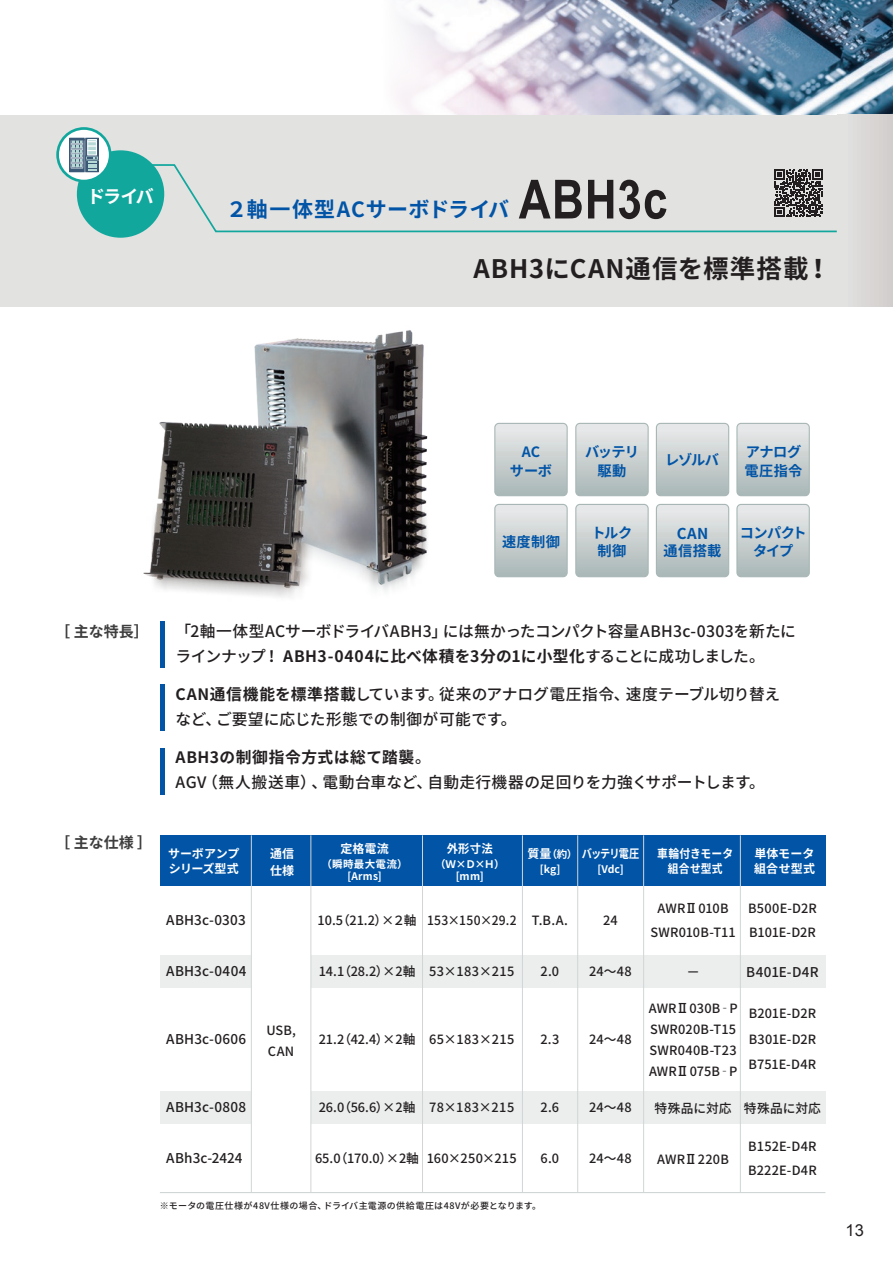
<style>
.page{position:relative;width:893px;height:1263px;background:#fff}
.page>*{position:absolute;margin:0;border:0;box-sizing:border-box;transform-origin:0 0}
.t1{font:700 54px "Arial Narrow";letter-spacing:.015em;color:#231f20}
.t2{font:700 25.5px "Toshiba Sans JP";letter-spacing:.04em;color:#231f20}
.t3{font:700 21px "Toshiba Sans JP";letter-spacing:.025em;color:#0154a6}
.t4{font:700 18px "Toshiba Sans JP";color:#fff}
.t5{font:16.5px "Arial";color:#231f20}
.t6{font:500 15.75px/25.5px "Toshiba Sans JP";letter-spacing:.01em;color:#231f20}
.t7{font:700 15px "Toshiba Sans JP";color:#3e3e3f}
.t8{font:700 15px "Toshiba Sans JP";color:#0154a6}
.t9{font:700 14.25px/18.5px "Toshiba Sans JP";letter-spacing:-.03em;color:#0154a6;text-align:center}
.t10{font:700 14.25px/18.5px "Toshiba Sans JP";letter-spacing:-.07em;color:#0154a6;text-align:center}
.t11{font:700 14.25px/18.5px "Toshiba Sans JP";letter-spacing:.005em;color:#0154a6}
.t12{font:500 13.5px "Toshiba Sans JP";letter-spacing:.015em;color:#231f20}
.t13{font:500 12.75px/21px "Toshiba Sans JP";letter-spacing:.01em;color:#231f20}
.t14{font:500 12.75px "Toshiba Sans JP";letter-spacing:.01em;color:#231f20;scale:.95 1}
.t15{font:700 12px/15px "Toshiba Sans JP";letter-spacing:.005em;color:#fff}
.t16{font:700 12px/15px "Toshiba Sans JP";letter-spacing:-.02em;color:#fff}
.t17{font:700 12px/15px "Toshiba Sans JP";letter-spacing:.005em;color:#fff;text-align:center;scale:.9 1}
.t18{font:700 12px "Toshiba Sans JP";letter-spacing:.005em;color:#fff;scale:.85 1}
.t19{font:700 12px "Toshiba Sans JP";letter-spacing:.005em;color:#fff;scale:.95 1}
.t20{font:700 10.5px/12px "Toshiba Sans JP";letter-spacing:.025em;color:#fff;text-align:center}
.t21{font:500 9px "Toshiba Sans JP";letter-spacing:.05em;color:#231f20}
.s1{font-weight:700}
.s2{font-family:"Shin Go Pro"}
.s3{font-size:12px}
</style>
<div class="page">
<div style="left:160px;top:1090px;width:665px;height:34px;background:#ebeeed"></div>
<img style="left:398px;top:0;width:495px;height:115px">
<div style="left:0;top:115px;width:893px;height:191px;background:#e2e2e1"></div>
<div style="left:838px;top:115px;width:55px;height:191px;background:#dad7d6"></div>
<svg style="left:76px;top:164px;width:761px;height:69px"></svg>
<div style="left:77px;top:150px;width:87px;height:88px;background:#12a79d;border-radius:50%"></div>
<svg style="left:56px;top:127px;width:56px;height:55px"></svg>
<div style="left:160px;top:954px;width:665px;height:34px;background:#ebeeed"></div>
<div style="left:251px;top:835px;width:60px;height:357px;background:#fff"></div>
<div style="left:160px;top:835px;width:665px;height:51px;background:#0154a6"></div>
<hr style="left:251px;top:835px;width:1px;height:357px;background:#d0d6d5">
<hr style="left:310px;top:835px;width:1px;height:357px;background:#d0d6d5">
<hr style="left:522px;top:835px;width:1px;height:357px;background:#d0d6d5">
<hr style="left:577px;top:835px;width:1px;height:357px;background:#d0d6d5">
<hr style="left:643px;top:835px;width:1px;height:357px;background:#d0d6d5">
<hr style="left:740px;top:835px;width:1px;height:357px;background:#d0d6d5">
<hr style="left:422px;top:835px;width:1px;height:357px;background:#d0d6d5">
<hr style="left:160px;top:1192px;width:665px;height:1px;background:#d0d6d5">
<svg style="left:496px;top:425px;width:70px;height:69px;background:#cad0d0"></svg>
<div style="left:494px;top:423px;width:74px;height:73px;border:1px solid #a8b7b6;border-radius:4px"></div>
<svg style="left:577px;top:425px;width:70px;height:69px;background:#cad0d0"></svg>
<div style="left:575px;top:423px;width:74px;height:73px;border:1px solid #a8b7b6;border-radius:4px"></div>
<svg style="left:656px;top:423px;width:73px;height:73px;background:#cad0d1"></svg>
<div style="left:656px;top:423px;width:73px;height:73px;border:1px solid #a8b7b6;border-radius:4px"></div>
<svg style="left:577px;top:506px;width:70px;height:69px;background:#cad0d0"></svg>
<div style="left:575px;top:504px;width:74px;height:73px;border:1px solid #a8b7b6;border-radius:4px"></div>
<svg style="left:656px;top:504px;width:73px;height:73px;background:#cad0d1"></svg>
<div style="left:656px;top:504px;width:73px;height:73px;border:1px solid #a8b7b6;border-radius:4px"></div>
<svg style="left:496px;top:506px;width:70px;height:69px;background:#cad0d0"></svg>
<div style="left:494px;top:504px;width:74px;height:73px;border:1px solid #a8b7b6;border-radius:4px"></div>
<svg style="left:738px;top:425px;width:70px;height:69px;background:#cad0d0"></svg>
<div style="left:736px;top:423px;width:74px;height:73px;border:1px solid #a8b7b6;border-radius:4px"></div>
<svg style="left:738px;top:506px;width:70px;height:69px;background:#cad0d0"></svg>
<div style="left:736px;top:504px;width:74px;height:73px;border:1px solid #a8b7b6;border-radius:4px"></div>
<hr style="left:160px;top:621px;width:4px;height:46px;background:#0154a6">
<hr style="left:160px;top:684px;width:4px;height:47px;background:#0154a6">
<hr style="left:160px;top:748px;width:4px;height:46px;background:#0154a6">
<img style="left:143px;top:330px;width:285px;height:267px">
<div style="left:769px;top:163px;width:59px;height:60px;background:#e2e2e1"></div>
<svg style="left:775px;top:169px;width:47px;height:48px"></svg>
<h3 class="t4" style="left:87px;top:186px;width:68px">ドライバ</h3>
<h1 class="t1" style="left:519px;top:159px;width:150px">ABH3c</h1>
<h2 class="t2" style="left:473px;top:254px;width:359px">ABH3にCAN通信を標準搭載！</h2>
<h3 class="t3" style="left:226px;top:197px;width:285px">２軸一体型ACサーボドライバ</h3>
<p class="t9" style="left:510px;top:443px;width:44px">AC<br>サーボ</p>
<p class="t9" style="left:585px;top:443px;width:55px">バッテリ駆動</p>
<p class="t9" style="left:665px;top:451px;width:56px">レゾルバ</p>
<p class="t9" style="left:502px;top:532px;width:59px">速度制御</p>
<p class="t9" style="left:592px;top:524px;width:42px">トルク制御</p>
<p class="t8" style="left:677px;top:525px;width:33px">CAN</p>
<p class="t9" style="left:664px;top:542px;width:59px">通信搭載</p>
<p class="t11" style="left:745px;top:443px;width:59px">アナログ電圧指令</p>
<p class="t10" style="left:740px;top:524px;width:68px">コンパクトタイプ</p>
<p class="t7" style="left:55px;top:623px;width:95px">［ 主な特長］</p>
<p class="t7" style="left:55px;top:834px;width:98px">［ 主な仕様 ］</p>
<p class="t6" style="left:176px;top:619px;width:622px">「2軸一体型ACサーボドライバABH3」には無かったコンパクト容量ABH3c-0303を新たにラインナップ！ <span class="s1">ABH3-0404に比べ体積を3分の1に小型化</span>することに成功しました。</p>
<p class="t6" style="left:176px;top:682px;width:606px"><span class="s1">CAN通信機能を標準搭載</span>しています。従来のアナログ電圧指令、速度テーブル切り替えなど、ご要望に応じた形態での制御が可能です。</p>
<p class="t6" style="left:176px;top:745px;width:591px"><span class="s1">ABH3の制御指令方式は総て踏襲</span>。<br>AGV（無人搬送車）、電動台車など、自動走行機器の足回りを力強くサポートします。</p>
<p class="t16" style="left:168px;top:847px;width:73px">サーボアンプシリーズ型式</p>
<p class="t12" style="left:166px;top:912px;width:81px">ABH3c-0303</p>
<p class="t12" style="left:166px;top:963px;width:82px">ABH3c-0404</p>
<p class="t15" style="left:270px;top:846px;width:25px;line-height:16.5px">通信仕様</p>
<p class="t15" style="left:340px;top:841px;width:50px">定格電流</p>
<p class="t20" style="left:322px;top:858px;width:88px">（瞬時最大電流）[Arms]</p>
<p class="t13" style="left:317px;top:910px;width:101px">10.5（21.2）×２軸</p>
<p class="t13" style="left:319px;top:961px;width:98px">14.1（28.2）×2軸</p>
<p class="t19" style="left:447px;top:842px;width:50px">外形寸法</p>
<p class="t20" style="left:435px;top:858px;width:71px">（Ｗ×Ｄ×Ｈ）[mm]</p>
<p class="t17" style="left:657px;top:847px;width:86px">車輪付きモータ組合せ型式</p>
<p class="t13" style="left:650px;top:897px;width:87px;line-height:24px;text-align:center">AWR<span class="s2">Ⅱ</span>010B<br>SWR010B-T11</p>
<p class="t13" style="left:748px;top:897px;width:70px;line-height:24px">B500E-D2R<br>B101E-D2R</p>
<p class="t15" style="left:754px;top:847px;width:62px">単体モータ組合せ型式</p>
<p class="t20" style="left:528px;top:846px;width:51px;line-height:15.8px"><span class="s3">質量</span>（約）[kg]</p>
<p class="t13" style="left:532px;top:910px;width:38px">T.B.A.</p>
<p class="t18" style="left:582px;top:847px;width:69px">バッテリ電圧</p>
<p class="t20" style="left:597px;top:864px;width:28px">[Vdc]</p>
<p class="t13" style="left:603px;top:910px;width:16px">24</p>
<p class="t14" style="left:427px;top:913px;width:96px">153×150×29.2</p>
<p class="t13" style="left:429px;top:961px;width:87px">53×183×215</p>
<p class="t13" style="left:541px;top:961px;width:20px">2.0</p>
<p class="t13" style="left:589px;top:961px;width:44px">24～48</p>
<p class="t12" style="left:686px;top:964px;width:15px">－</p>
<p class="t12" style="left:746px;top:964px;width:74px">B401E-D4R</p>
<p class="t12" style="left:166px;top:1032px;width:82px">ABH3c-0606</p>
<p class="t13" style="left:266px;top:1020px;width:31px">USB,<br>CAN</p>
<p class="t13" style="left:319px;top:1029px;width:98px">21.2（42.4）×2軸</p>
<p class="t13" style="left:429px;top:1029px;width:87px">65×183×215</p>
<p class="t13" style="left:540px;top:1029px;width:21px">2.3</p>
<p class="t13" style="left:589px;top:1029px;width:44px">24～48</p>
<p class="t13" style="left:649px;top:998px;width:90px;text-align:justify">AWR<span class="s2">Ⅱ</span>030B‐P SWR020B-T15<br>SWR040B-T23<br>AWR<span class="s2">Ⅱ</span>075B‐P</p>
<p class="t13" style="left:749px;top:1001px;width:69px;line-height:25.5px;text-align:justify">B201E-D2R B301E-D2R B751E-D4R</p>
<p class="t12" style="left:166px;top:1100px;width:81px">ABH3c-0808</p>
<p class="t12" style="left:166px;top:1151px;width:78px">ABh3c-2424</p>
<p class="t13" style="left:319px;top:1097px;width:98px">26.0（56.6）×2軸</p>
<p class="t13" style="left:315px;top:1148px;width:105px">65.0（170.0）×2軸</p>
<p class="t13" style="left:429px;top:1097px;width:87px">78×183×215</p>
<p class="t13" style="left:427px;top:1148px;width:91px">160×250×215</p>
<p class="t13" style="left:541px;top:1097px;width:20px">2.6</p>
<p class="t13" style="left:541px;top:1148px;width:20px">6.0</p>
<p class="t13" style="left:589px;top:1097px;width:44px">24～48</p>
<p class="t13" style="left:589px;top:1148px;width:44px">24～48</p>
<p class="t13" style="left:655px;top:1098px;width:79px">特殊品に対応</p>
<p class="t13" style="left:657px;top:1149px;width:73px">AWR<span class="s2">Ⅱ</span>220B</p>
<p class="t13" style="left:744px;top:1098px;width:79px">特殊品に対応</p>
<p class="t13" style="left:748px;top:1135px;width:70px;line-height:24px">B152E-D4R<br>B222E-D4R</p>
<p class="t21" style="left:160px;top:1201px;width:383px">※モータの電圧仕様が48V仕様の場合、ドライバ主電源の供給電圧は48Vが必要となります。</p>
<p class="t5" style="left:845px;top:1220px;width:20px">13</p>
</div>
